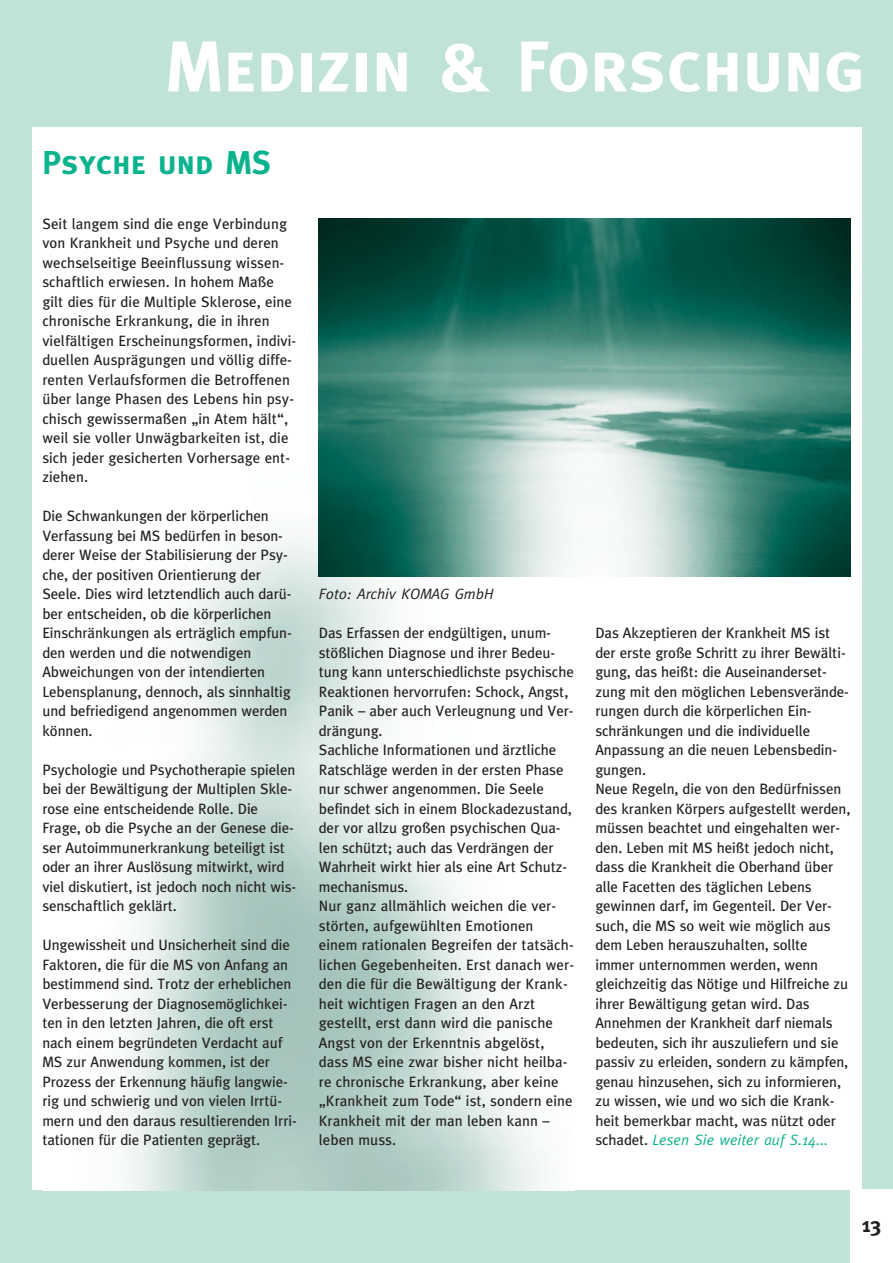
<style>
.page{position:relative;width:893px;height:1263px;background:#fff}
.page>*{position:absolute;margin:0;border:0;box-sizing:border-box;transform-origin:0 0}
.t1{font:72px "Meta Bold Caps";color:#fff}
.t2{font:33px "Meta Bold Caps";color:#0ab38d}
.t3{font:700 21px "Meta Plus";color:#231f20}
.t4{font:15px/19.5px "Meta";color:#231f20}
.t5{font:italic 15px "Meta";color:#231f20}
.s1{font-style:italic;color:#0ab38d}
</style>
<div class="page">
<div style="left:0;top:0;width:892px;height:1263px;background:#c1e3d7"></div>
<div style="left:32px;top:127px;width:829px;height:1063px;background:#fff"></div>
<div style="left:850px;top:1190px;width:42px;height:73px;background:#fff"></div>
<img style="left:124px;top:445px;width:438px;height:745px">
<img style="left:319px;top:218px;width:531px;height:358px">
<h1 class="t1" style="left:165px;top:24px;width:700px">Medizin &amp; Forschung</h1>
<h2 class="t2" style="left:42px;top:143px;width:230px">Psyche und MS</h2>
<p class="t4" style="left:42px;top:215px;width:255px">Seit langem sind die enge Verbindung von Krankheit und Psyche und deren wechselseitige Beeinflussung wissen&shy;schaftlich erwiesen. In hohem Maße gilt dies für die Multiple Sklerose, eine chronische Erkrankung, die in ihren vielfältigen Erscheinungsformen, indivi&shy;duellen Ausprägungen und völlig diffe&shy;renten Verlaufsformen die Betroffenen über lange Phasen des Lebens hin psy&shy;chisch gewissermaßen „in Atem hält“, weil sie voller Unwägbarkeiten ist, die sich jeder gesicherten Vorhersage ent&shy;ziehen.</p>
<p class="t4" style="left:42px;top:508px;width:251px">Die Schwankungen der körperlichen Verfassung bei MS bedürfen in beson&shy;derer Weise der Stabilisierung der Psy&shy;che, der positiven Orientierung der Seele. Dies wird letztendlich auch darü&shy;ber entscheiden, ob die körperlichen Einschränkungen als erträglich empfun&shy;den werden und die notwendigen Abweichungen von der intendierten Lebensplanung, dennoch, als sinnhaltig und befriedigend angenommen werden können.</p>
<p class="t4" style="left:42px;top:761px;width:255px">Psychologie und Psychotherapie spielen bei der Bewältigung der Multiplen Skle&shy;rose eine entscheidende Rolle. Die Frage, ob die Psyche an der Genese die&shy;ser Autoimmunerkrankung beteiligt ist oder an ihrer Auslösung mitwirkt, wird viel diskutiert, ist jedoch noch nicht wis&shy;senschaftlich geklärt.</p>
<p class="t4" style="left:42px;top:937px;width:256px">Ungewissheit und Unsicherheit sind die Faktoren, die für die MS von Anfang an bestimmend sind. Trotz der erheblichen Verbesserung der Diagnosemöglichkei&shy;ten in den letzten Jahren, die oft erst nach einem begründeten Verdacht auf MS zur Anwendung kommen, ist der Prozess der Erkennung häufig langwie&shy;rig und schwierig und von vielen Irrtü&shy;mern und den daraus resultierenden Irri&shy;tationen für die Patienten geprägt.</p>
<p class="t5" style="left:319px;top:589px;width:176px">Foto: Archiv KOMAG GmbH</p>
<p class="t4" style="left:319px;top:625px;width:256px">Das Erfassen der endgültigen, unum&shy;stößlichen Diagnose und ihrer Bedeu&shy;tung kann unterschiedlichste psychische Reaktionen hervorrufen: Schock, Angst, Panik – aber auch Verleugnung und Ver&shy;drängung.<br>Sachliche Informationen und ärztliche Ratschläge werden in der ersten Phase nur schwer angenommen. Die Seele befindet sich in einem Blockadezustand, der vor allzu großen psychischen Qua&shy;len schützt; auch das Verdrängen der Wahrheit wirkt hier als eine Art Schutz&shy;mechanismus.<br>Nur ganz allmählich weichen die ver&shy;störten, aufgewühlten Emotionen einem rationalen Begreifen der tatsäch&shy;lichen Gegebenheiten. Erst danach wer&shy;den die für die Bewältigung der Krank&shy;heit wichtigen Fragen an den Arzt gestellt, erst dann wird die panische Angst von der Erkenntnis abgelöst, dass MS eine zwar bisher nicht heilba&shy;re chronische Erkrankung, aber keine „Krankheit zum Tode“ ist, sondern eine Krankheit mit der man leben kann – leben muss.</p>
<p class="t4" style="left:595px;top:625px;width:256px">Das Akzeptieren der Krankheit MS ist der erste große Schritt zu ihrer Bewälti&shy;gung, das heißt: die Auseinanderset&shy;zung mit den möglichen Lebensverände&shy;rungen durch die körperlichen Ein&shy;schränkungen und die individuelle Anpassung an die neuen Lebensbedin&shy;gungen.<br>Neue Regeln, die von den Bedürfnissen des kranken Körpers aufgestellt werden, müssen beachtet und eingehalten wer&shy;den. Leben mit MS heißt jedoch nicht, dass die Krankheit die Oberhand über alle Facetten des täglichen Lebens gewinnen darf, im Gegenteil. Der Ver&shy;such, die MS so weit wie möglich aus dem Leben herauszuhalten, sollte immer unternommen werden, wenn gleichzeitig das Nötige und Hilfreiche zu ihrer Bewältigung getan wird. Das Annehmen der Krankheit darf niemals bedeuten, sich ihr auszuliefern und sie passiv zu erleiden, sondern zu kämpfen, genau hinzusehen, sich zu informieren, zu wissen, wie und wo sich die Krank&shy;heit bemerkbar macht, was nützt oder schadet. <span class="s1">Lesen Sie weiter auf S.14...</span></p>
<h3 class="t3" style="left:862px;top:1217px;width:21px">13</h3>
</div>
